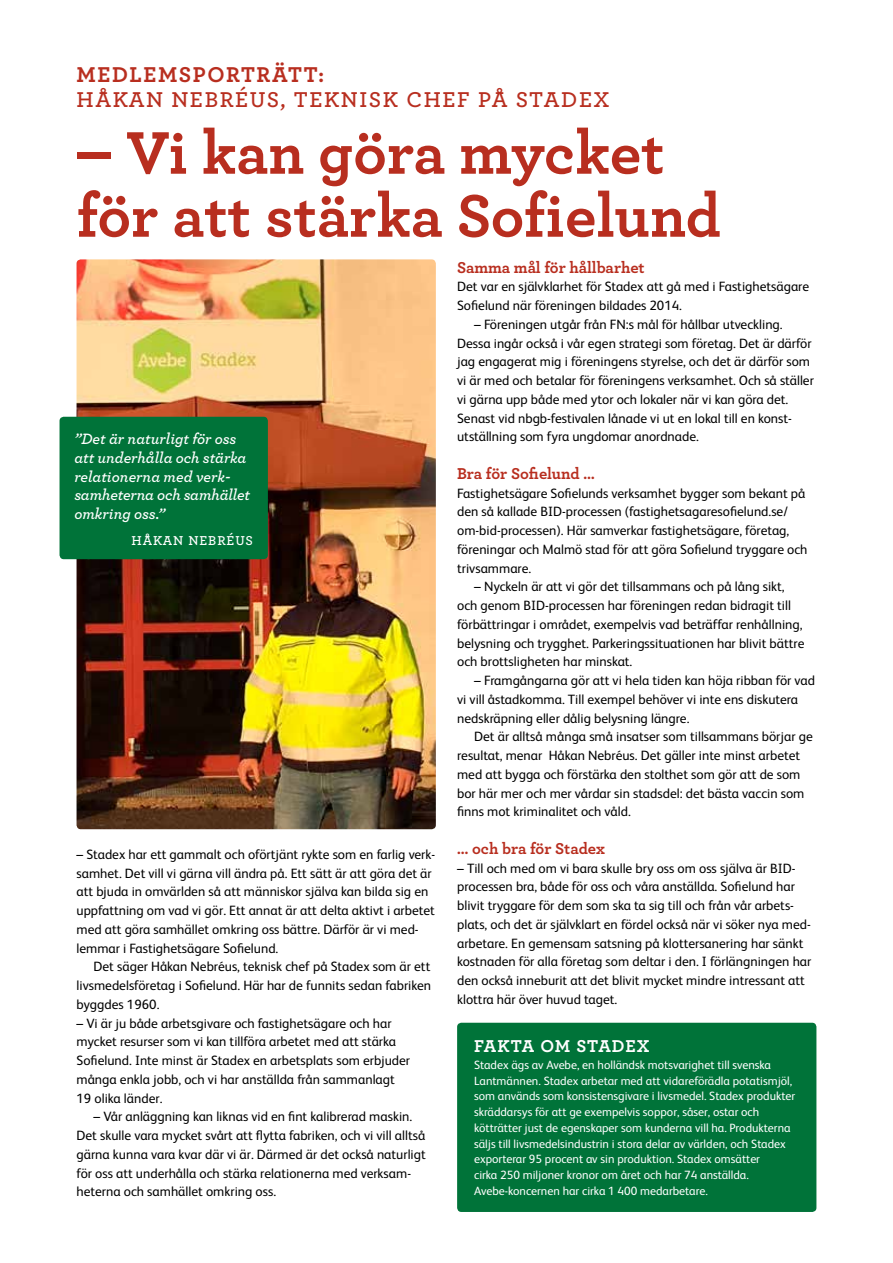
<style>
.page{position:relative;width:893px;height:1263px;background:#fff}
.page>*{position:absolute;margin:0;border:0;box-sizing:border-box;transform-origin:0 0}
.t1{font:700 63px/63px "Archer";color:#b82e1f}
.t2{font:600 22.5px "Archer";letter-spacing:.07em;color:#b82e1f}
.t3{font:700 22.5px "Archer";letter-spacing:.07em;color:#b82e1f}
.t4{font:700 18px "Archer";letter-spacing:.045em;color:#fff}
.t5{font:700 16.5px "Archer";letter-spacing:-.005em;color:#b82e1f}
.t6{font:italic 600 15.75px/18.8px "Archer";letter-spacing:-.005em;color:#fff}
.t7{font:13.5px/18.8px "FS Albert";color:#000}
.t8{font:600 13.5px "Archer";letter-spacing:.07em;color:#fff}
.t9{font:12px/15.8px "FS Albert";color:#fff}
</style>
<div class="page">
<img style="left:77px;top:259px;width:359px;height:570px">
<div style="left:457px;top:1023px;width:359px;height:189px;background:#007339;border-radius:4px"></div>
<div style="left:60px;top:417px;width:208px;height:142px;background:#007339;border-radius:4px"></div>
<h2 class="t3" style="left:77px;top:57px;width:249px">MEDLEMSPORTRÄTT:</h2>
<h2 class="t2" style="left:77px;top:83px;width:535px">HÅKAN NEBRÉUS, TEKNISK CHEF PÅ STADEX</h2>
<h1 class="t1" style="left:77px;top:117px;width:646px">– Vi kan göra mycket för att stärka Sofielund</h1>
<p class="t6" style="left:74px;top:428px;width:177px">”Det är naturligt för oss att underhålla och stärka relationerna med verk&shy;samheterna och samhället omkring oss.”</p>
<p class="t8" style="left:131px;top:530px;width:123px">HÅKAN NEBRÉUS</p>
<p class="t7" style="left:77px;top:845px;width:360px">– Stadex har ett gammalt och oförtjänt rykte som en farlig verk&shy;samhet. Det vill vi gärna vill ändra på. Ett sätt är att göra det är att bjuda in omvärlden så att människor själva kan bilda sig en uppfattning om vad vi gör. Ett annat är att delta aktivt i arbetet med att göra samhället omkring oss bättre. Därför är vi med&shy;lemmar i Fastighetsägare Sofielund.</p>
<p class="t7" style="left:77px;top:957px;width:356px;text-align:justify;text-indent:17px">Det säger Håkan Nebréus, teknisk chef på Stadex som är ett livsmedelsföretag i Sofielund. Här har de funnits sedan fabriken byggdes 1960.</p>
<p class="t7" style="left:77px;top:1014px;width:335px">– Vi är ju både arbetsgivare och fastighetsägare och har mycket resurser som vi kan tillföra arbetet med att stärka Sofielund. Inte minst är Stadex en arbetsplats som erbjuder många enkla jobb, och vi har anställda från sammanlagt 19 olika länder.</p>
<p class="t7" style="left:77px;top:1107px;width:351px;text-indent:17px">– Vår anläggning kan liknas vid en fint kalibrerad maskin.<br>Det skulle vara mycket svårt att flytta fabriken, och vi vill alltså gärna kunna vara kvar där vi är. Därmed är det också naturligt för oss att underhålla och stärka relationerna med verksam&shy;heterna och samhället omkring oss.</p>
<p class="t5" style="left:457px;top:254px;width:189px">Samma mål för hållbarhet</p>
<p class="t7" style="left:457px;top:277px;width:354px">Det var en självklarhet för Stadex att gå med i Fastighetsägare<br>Sofielund när föreningen bildades 2014.</p>
<p class="t7" style="left:457px;top:315px;width:358px;text-indent:17px">– Föreningen utgår från FN:s mål för hållbar utveckling.<br>Dessa ingår också i vår egen strategi som företag. Det är därför jag engagerat mig i föreningens styrelse, och det är därför som vi är med och betalar för föreningens verksamhet. Och så ställer vi gärna upp både med ytor och lokaler när vi kan göra det.<br>Senast vid nbgb-festivalen lånade vi ut en lokal till en konst&shy;utställning som fyra ungdomar anordnade.</p>
<p class="t5" style="left:457px;top:460px;width:139px">Bra för Sofielund …</p>
<p class="t7" style="left:457px;top:484px;width:352px">Fastighetsägare Sofielunds verksamhet bygger som bekant på den så kallade BID-processen (fastighetsagaresofielund.se/ om-bid-processen). Här samverkar fastighetsägare, företag, föreningar och Malmö stad för att göra Sofielund tryggare och trivsammare.</p>
<p class="t7" style="left:457px;top:577px;width:349px;text-indent:17px">– Nyckeln är att vi gör det tillsammans och på lång sikt, och genom BID-processen har föreningen redan bidragit till förbättringar i området, exempelvis vad beträffar renhållning, belysning och trygghet. Parkeringssituationen har blivit bättre och brottsligheten har minskat.</p>
<p class="t7" style="left:457px;top:671px;width:360px;text-indent:17px">– Framgångarna gör att vi hela tiden kan höja ribban för vad vi vill åstadkomma. Till exempel behöver vi inte ens diskutera nedskräpning eller dålig belysning längre.</p>
<p class="t7" style="left:457px;top:727px;width:357px;text-indent:17px">Det är alltså många små insatser som tillsammans börjar ge resultat, menar Håkan Nebréus. Det gäller inte minst arbetet med att bygga och förstärka den stolthet som gör att de som bor här mer och mer vårdar sin stadsdel: det bästa vaccin som finns mot kriminalitet och våld.</p>
<p class="t5" style="left:457px;top:835px;width:149px">… och bra för Stadex</p>
<p class="t7" style="left:457px;top:859px;width:356px">– Till och med om vi bara skulle bry oss om oss själva är BID&shy;processen bra, både för oss och våra anställda. Sofielund har blivit tryggare för dem som ska ta sig till och från vår arbets&shy;plats, och det är självklart en fördel också när vi söker nya med&shy;arbetare. En gemensam satsning på klottersanering har sänkt kostnaden för alla företag som deltar i den. I förlängningen har den också inneburit att det blivit mycket mindre intressant att klottra här över huvud taget.</p>
<h3 class="t4" style="left:474px;top:1032px;width:177px">FAKTA OM STADEX</h3>
<p class="t9" style="left:474px;top:1057px;width:323px">Stadex ägs av Avebe, en holländsk motsvarighet till svenska Lantmännen. Stadex arbetar med att vidareförädla potatismjöl, som används som konsistensgivare i livsmedel. Stadex produkter skräddarsys för att ge exempelvis soppor, såser, ostar och kötträtter just de egenskaper som kunderna vill ha. Produkterna säljs till livsmedelsindustrin i stora delar av världen, och Stadex exporterar 95 procent av sin produktion. Stadex omsätter<br>cirka 250 miljoner kronor om året och har 74 anställda.<br>Avebe-koncernen har cirka 1 400 medarbetare.</p>
</div>
